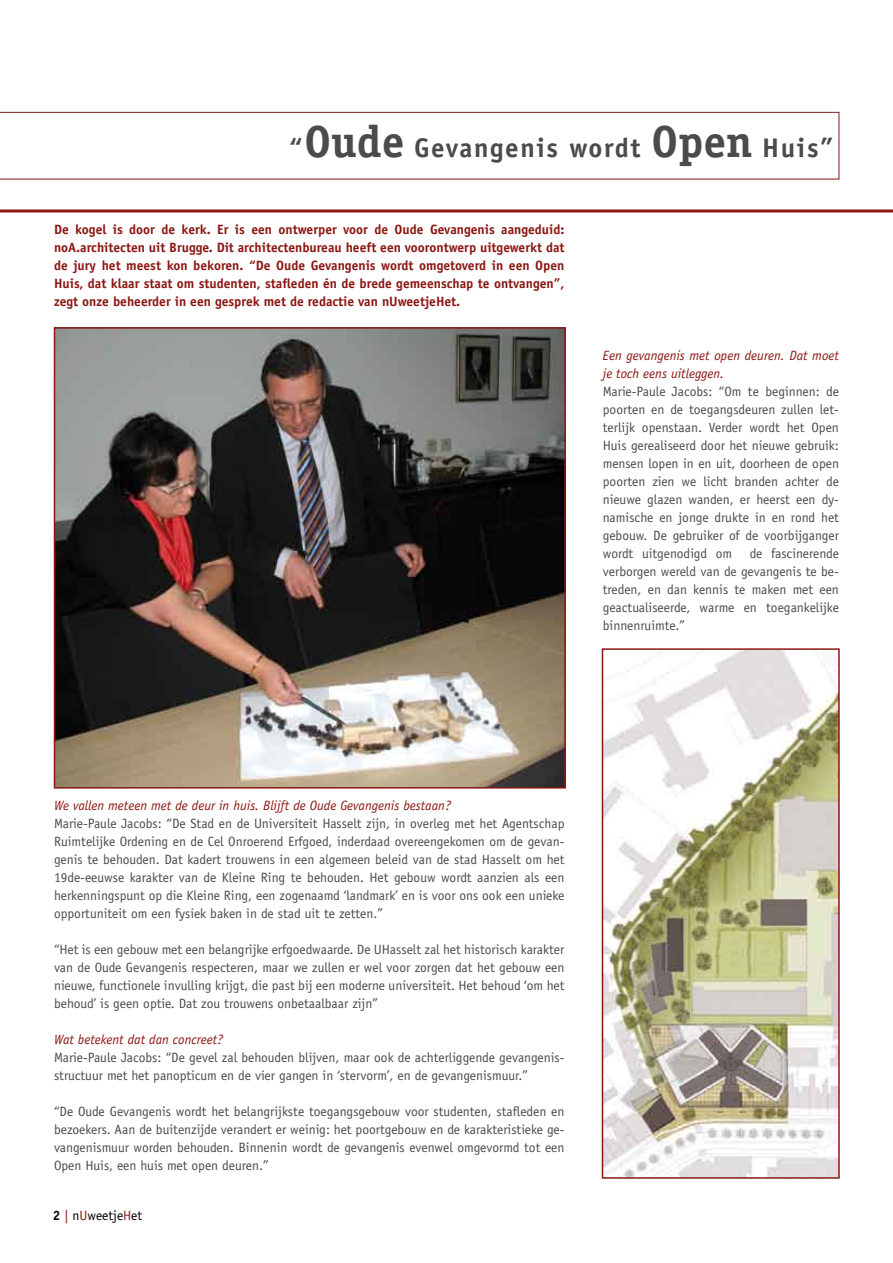
<style>
.page{position:relative;width:893px;height:1263px;background:#fff}
.page>*{position:absolute;margin:0;border:0;box-sizing:border-box;transform-origin:0 0}
.t1{font:700 27px "Officina Sans";letter-spacing:.06em;color:#4b4b4d}
.t2{font:13.5px/18px "Officina Sans";color:#4b4b4d;text-align:justify}
.t3{font:700 13.5px/18px "Officina Sans";color:#8b1713;text-align:justify}
.t4{font:italic 13.5px/18px "Officina Sans";color:#8b1713}
.t5{font:13.5px "Officina Sans";color:#000}
.s1{font-family:"Officina Serif";font-size:45px}
.s2{color:#8b1713}
</style>
<div class="page">
<img style="left:57px;top:330px;width:506px;height:455px">
<div style="left:54px;top:327px;width:512px;height:461px;border:2px solid #8b1713"></div>
<img style="left:605px;top:651px;width:232px;height:525px">
<div style="left:602px;top:648px;width:238px;height:531px;border:2px solid #8b1713"></div>
<hr style="left:0;top:209px;width:893px;height:3px;background:#8b1713">
<svg style="left:0;top:112px;width:839px;height:67px"></svg>
<h1 class="t1" style="left:289px;top:131px;width:546px">“<span class="s1">Oude</span> Gevangenis wordt <span class="s1">Open</span> Huis”</h1>
<p class="t3" style="left:54px;top:220px;width:512px">De kogel is door de kerk. Er is een ontwerper voor de Oude Gevangenis aangeduid: noA.architecten uit Brugge. Dit architectenbureau heeft een voorontwerp uitgewerkt dat de jury het meest kon bekoren. “De Oude Gevangenis wordt omgetoverd in een Open Huis, dat klaar staat om studenten, stafleden én de brede gemeenschap te ontvangen”, zegt onze beheerder in een gesprek met de redactie van nUweetjeHet.</p>
<p class="t4" style="left:603px;top:346px;width:238px">Een gevangenis met open deuren. Dat moet je toch eens uitleggen.</p>
<p class="t2" style="left:603px;top:382px;width:238px">Marie-Paule Jacobs: “Om te beginnen: de poorten en de toegangsdeuren zullen let&shy;terlijk openstaan. Verder wordt het Open Huis gerealiseerd door het nieuwe gebruik: mensen lopen in en uit, doorheen de open poorten zien we licht branden achter de nieuwe glazen wanden, er heerst een dy&shy;namische en jonge drukte in en rond het gebouw. De gebruiker of de voorbijganger wordt uitgenodigd om</p>
<p class="t2" style="left:603px;top:544px;width:238px;text-indent:147px">de fascinerende verborgen wereld van de gevangenis te be&shy;treden, en dan kennis te maken met een geactualiseerde, warme en toegankelijke binnenruimte.”</p>
<p class="t4" style="left:54px;top:796px;width:399px">We vallen meteen met de deur in huis. Blijft de Oude Gevangenis bestaan?</p>
<p class="t2" style="left:54px;top:814px;width:512px">Marie-Paule Jacobs: “De Stad en de Universiteit Hasselt zijn, in overleg met het Agentschap Ruimtelijke Ordening en de Cel Onroerend Erfgoed, inderdaad overeengekomen om de gevan&shy;genis te behouden. Dat kadert trouwens in een algemeen beleid van de stad Hasselt om het 19de-eeuwse karakter van de Kleine Ring te behouden. Het gebouw wordt aanzien als een herkenningspunt op die Kleine Ring, een zogenaamd ‘landmark’ en is voor ons ook een unieke opportuniteit om een fysiek baken in de stad uit te zetten.”</p>
<p class="t2" style="left:54px;top:940px;width:512px">“Het is een gebouw met een belangrijke erfgoedwaarde. De UHasselt zal het historisch karakter van de Oude Gevangenis respecteren, maar we zullen er wel voor zorgen dat het gebouw een nieuwe, functionele invulling krijgt, die past bij een moderne universiteit. Het behoud ‘om het behoud’ is geen optie. Dat zou trouwens onbetaalbaar zijn”</p>
<p class="t4" style="left:54px;top:1030px;width:171px">Wat betekent dat dan concreet?</p>
<p class="t2" style="left:54px;top:1048px;width:512px">Marie-Paule Jacobs: “De gevel zal behouden blijven, maar ook de achterliggende gevangenis&shy;structuur met het panopticum en de vier gangen in ‘stervorm’, en de gevangenismuur.”</p>
<p class="t2" style="left:54px;top:1102px;width:512px">“De Oude Gevangenis wordt het belangrijkste toegangsgebouw voor studenten, stafleden en bezoekers. Aan de buitenzijde verandert er weinig: het poortgebouw en de karakteristieke ge&shy;vangenismuur worden behouden. Binnenin wordt de gevangenis evenwel omgevormd tot een Open Huis, een huis met open deuren.”</p>
<p class="t5" style="left:64px;top:1208px;width:79px"><span class="s2">|</span> n<span class="s2">U</span>weetje<span class="s2">H</span>et</p>
</div>
